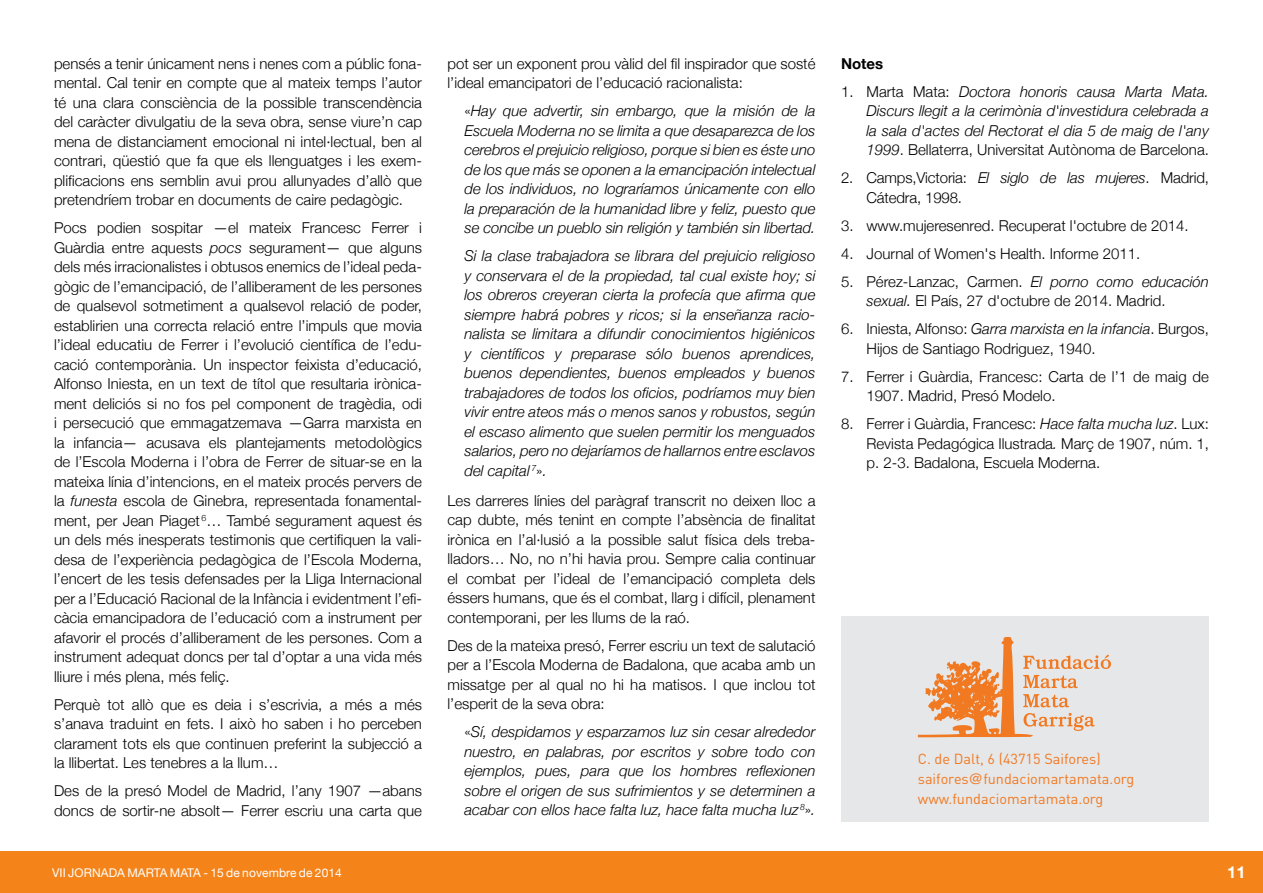
<style>
.page{position:relative;width:1263px;height:893px;background:#fff}
.page>*{position:absolute;margin:0;border:0;box-sizing:border-box;transform-origin:0 0}
.t1{font:700 16.5px "Helvetica Neue";color:#fff}
.t2{font:300 15px/19.5px "Helvetica Neue";color:#000}
.t3{font:italic 300 15px/19.5px "Helvetica Neue";color:#000;text-align:justify}
.t4{font:700 15px "Helvetica Neue";color:#000}
.t5{font:14.4px/19.8px "DIN Pro";color:#f17922}
.t6{font:12px "Helvetica Neue";letter-spacing:.01em;color:#fff}
.s1{font-style:italic}
.s2{font-style:normal}
.s3{font-family:"Helvetica"}
</style>
<div class="page">
<div style="left:0;top:851px;width:1263px;height:42px;background:#f4841a"></div>
<div style="left:841px;top:617px;width:368px;height:205px;background:#e6e7e8"></div>
<svg style="left:918px;top:637px;width:193px;height:100px"></svg>
<p class="t2" style="left:54px;top:53px;width:369px;text-align:justify">pensés a tenir únicament nens i nenes com a públic fona&shy;mental. Cal tenir en compte que al mateix temps l’autor té una clara consciència de la possible transcendència del caràcter divulgatiu de la seva obra, sense viure’n cap mena de distanciament emocional ni intel·lectual, ben al contrari, qüestió que fa que els llenguatges i les exem&shy;plificacions ens semblin avui prou allunyades d’allò que pretendríem trobar en documents de caire pedagògic.</p>
<p class="t2" style="left:54px;top:218px;width:369px;text-align:justify">Pocs podien sospitar —el mateix Francesc Ferrer i Guàrdia entre aquests <span class="s1">pocs</span> segurament— que alguns dels més irracionalistes i obtusos enemics de l’ideal peda&shy;gògic de l’emancipació, de l’alliberament de les persones de qualsevol sotmetiment a qualsevol relació de poder, establirien una correcta relació entre l’impuls que movia l’ideal educatiu de Ferrer i l’evolució científica de l’edu&shy;cació contemporània. Un inspector feixista d’educació, Alfonso Iniesta, en un text de títol que resultaria irònica&shy;ment deliciós si no fos pel component de tragèdia, odi i persecució que emmagatzemava —Garra marxista en la infancia— acusava els plantejaments metodològics de l’Escola Moderna i l’obra de Ferrer de situar-se en la mateixa línia d’intencions, en el mateix procés pervers de la <span class="s1">funesta</span> escola de Ginebra, representada fonamental&shy;ment, per Jean Piaget <sup>6</sup>… També segurament aquest és un dels més inesperats testimonis que certifiquen la vali&shy;desa de l’experiència pedagògica de l’Escola Moderna, l’encert de les tesis defensades per la Lliga Internacional per a l’Educació Racional de la Infància i evidentment l’efi&shy;càcia emancipadora de l’educació com a instrument per afavorir el procés d’alliberament de les persones. Com a instrument adequat doncs per tal d’optar a una vida més lliure i més plena, més feliç.</p>
<p class="t2" style="left:54px;top:694px;width:369px;text-align:justify">Perquè tot allò que es deia i s’escrivia, a més a més s’anava traduint en fets. I això ho saben i ho perceben clarament tots els que continuen preferint la subjecció a la llibertat. Les tenebres a la llum…</p>
<p class="t2" style="left:54px;top:781px;width:369px">Des de la presó Model de Madrid, l’any 1907 —abans doncs de sortir-ne absolt— Ferrer escriu una carta que</p>
<p class="t2" style="left:447px;top:53px;width:369px">pot ser un exponent prou vàlid del fil inspirador que sosté l’ideal emancipatori de l’educació racionalista:</p>
<p class="t3" style="left:464px;top:101px;width:352px"><span class="s2">«</span>Hay que advertir, sin embargo, que la misión de la Escuela Moderna no se limita a que desaparezca de los cerebros el prejuicio religioso, porque si bien es éste uno de los que más se oponen a la emancipación intelectual de los individuos, no lograríamos únicamente con ello la preparación de la humanidad libre y feliz, puesto que se concibe un pueblo sin religión y también sin libertad.</p>
<p class="t3" style="left:464px;top:246px;width:352px">Si la clase trabajadora se librara del prejuicio religioso y conservara el de la propiedad, tal cual existe hoy; si los obreros creyeran cierta la profecía que afirma que siempre habrá pobres y ricos; si la enseñanza racio&shy;nalista se limitara a difundir conocimientos higiénicos y científicos y preparase sólo buenos aprendices, buenos dependientes, buenos empleados y buenos trabajadores de todos los oficios, podríamos muy bien vivir entre ateos más o menos sanos y robustos, según el escaso alimento que suelen permitir los menguados salarios, pero no dejaríamos de hallarnos entre esclavos del capital <sup>7</sup><span class="s2">»</span>.</p>
<p class="t2" style="left:447px;top:490px;width:369px;text-align:justify">Les darreres línies del paràgraf transcrit no deixen lloc a cap dubte, més tenint en compte l’absència de finalitat irònica en l’al·lusió a la possible salut física dels treba&shy;lladors… No, no n’hi havia prou. Sempre calia continuar el combat per l’ideal de l’emancipació completa dels éssers humans, que és el combat, llarg i difícil, plenament contemporani, per les llums de la raó.</p>
<p class="t2" style="left:447px;top:635px;width:369px;text-align:justify">Des de la mateixa presó, Ferrer escriu un text de salutació per a l’Escola Moderna de Badalona, que acaba amb un missatge per al qual no hi ha matisos. I que inclou tot l’esperit de la seva obra:</p>
<p class="t3" style="left:464px;top:722px;width:352px"><span class="s2">«</span>Sí, despidamos y esparzamos luz sin cesar alrededor nuestro, en palabras, por escritos y sobre todo con ejemplos, pues, para que los hombres reflexionen sobre el origen de sus sufrimientos y se determinen a acabar con ellos hace falta luz, hace falta mucha luz <sup>8</sup><span class="s2">»</span>.</p>
<p class="t4" style="left:841px;top:54px;width:44px">Notes</p>
<p class="t3" style="left:866px;top:81px;width:344px;text-indent:-26px"><span class="s2">1. Marta Mata:</span> Doctora honoris causa Marta Mata.<br>Discurs llegit a la cerimònia d'investidura celebrada a la sala d'actes del Rectorat el dia 5 de maig de l'any 1999<span class="s2">. Bellaterra, Universitat Autònoma de Barcelona.</span></p>
<p class="t2" style="left:866px;top:168px;width:344px;text-indent:-26px">2. Camps,Victoria: <span class="s1">El siglo de las mujeres</span>. Madrid,<br>Cátedra, 1998.</p>
<p class="t2" style="left:841px;top:215px;width:349px">3. www.mujeresenred. Recuperat l'octubre de 2014.</p>
<p class="t2" style="left:841px;top:243px;width:301px">4. Journal of Women's Health. Informe 2011.</p>
<p class="t2" style="left:866px;top:271px;width:344px;text-indent:-26px">5. Pérez-Lanzac, Carmen. <span class="s1">El porno como educación sexual.</span> El País, 27 d'octubre de 2014. Madrid.</p>
<p class="t2" style="left:866px;top:319px;width:344px;text-indent:-26px">6. Iniesta, Alfonso: <span class="s1">Garra marxista en la infancia</span>. Burgos,<br>Hijos de Santiago Rodriguez, 1940.</p>
<p class="t2" style="left:866px;top:366px;width:344px;text-indent:-26px">7. Ferrer i Guàrdia, Francesc: Carta de l’1 de maig de<br>1907. Madrid, Presó Modelo.</p>
<p class="t2" style="left:866px;top:414px;width:344px;text-align:justify;text-indent:-26px">8. Ferrer i Guàrdia, Francesc: <span class="s1">Hace falta mucha luz</span>. Lux:<br>Revista Pedagógica Ilustrada<span class="s1">.</span> Març de 1907, núm. 1, p. 2-3. Badalona, Escuela Moderna.</p>
<p class="t5" style="left:918px;top:748px;width:218px">C. de Dalt, 6 (43715 Saifores) saifores<span class="s3">@</span>fundaciomartamata.org www.fundaciomartamata.org</p>
<p class="t6" style="left:52px;top:866px;width:291px">VII JORNADA MARTA MATA - 15 de novembre de 2014</p>
<p class="t1" style="left:1227px;top:862px;width:20px">11</p>
</div>
